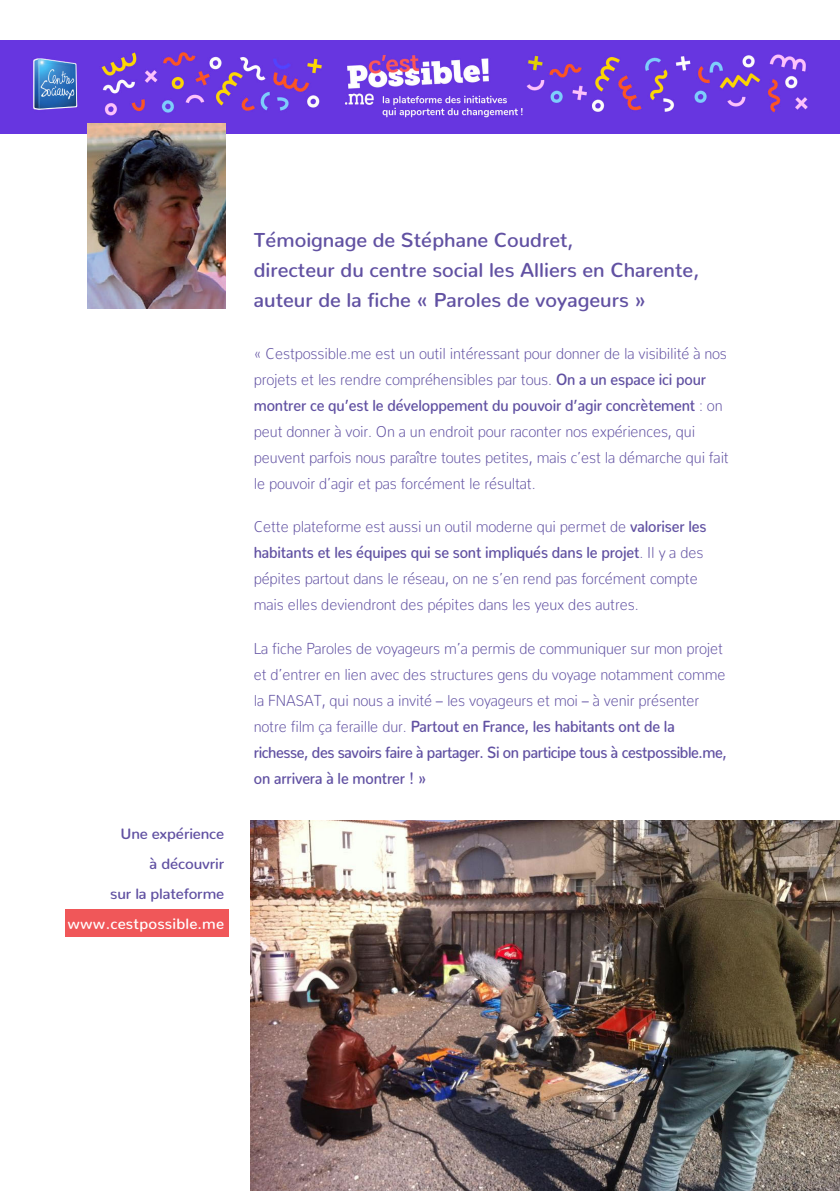
<style>
.page{position:relative;width:840px;height:1191px;background:#fff}
.page>*{position:absolute;margin:0;border:0;box-sizing:border-box;transform-origin:0 0}
.t1{font:600 20px/30.2px "Nunito";color:#6151a2}
.t2{font:200 16px/26px "Nunito";letter-spacing:-.01em;color:#6151a2;scale:.9 1}
.t3{font:600 15px/30px "Nunito";letter-spacing:-.01em;color:#6151a2;text-align:right}
.t4{font:600 15px "Nunito";letter-spacing:.015em;color:#fff}
.s1{font-weight:600}
</style>
<div class="page">
<img style="left:0;top:40px;width:839px;height:93px">
<img style="left:250px;top:820px;width:588px;height:371px">
<img style="left:87px;top:124px;width:138px;height:184px">
<div style="left:65px;top:909px;width:163px;height:27px;background:#f05759"></div>
<p class="t3" style="left:110px;top:818px;width:115px">Une expérience à découvrir<br>sur la plateforme</p>
<p class="t4" style="left:68px;top:914px;width:158px">www.cestpossible.me</p>
<p class="t1" style="left:253px;top:225px;width:447px">Témoignage de Stéphane Coudret,<br>directeur du centre social les Alliers en Charente, auteur de la fiche « Paroles de voyageurs »</p>
<p class="t2" style="left:254px;top:341px;width:529px">« Cestpossible.me est un outil intéressant pour donner de la visibilité à nos projets et les rendre compréhensibles par tous. <span class="s1">On a un espace ici pour montrer ce qu’est le développement du pouvoir d’agir concrètement</span> : on peut donner à voir. On a un endroit pour raconter nos expériences, qui peuvent parfois nous paraître toutes petites, mais c’est la démarche qui fait le pouvoir d’agir et pas forcément le résultat.</p>
<p class="t2" style="left:254px;top:513px;width:504px">Cette plateforme est aussi un outil moderne qui permet de <span class="s1">valoriser les habitants et les équipes qui se sont impliqués dans le projet</span>. Il y a des pépites partout dans le réseau, on ne s’en rend pas forcément compte mais elles deviendront des pépites dans les yeux des autres.</p>
<p class="t2" style="left:254px;top:635px;width:527px">La fiche Paroles de voyageurs m’a permis de communiquer sur mon projet et d’entrer en lien avec des structures gens du voyage notamment comme la FNASAT, qui nous a invité – les voyageurs et moi – à venir présenter notre film ça feraille dur. <span class="s1">Partout en France, les habitants ont de la richesse, des savoirs faire à partager. Si on participe tous à cestpossible.me, on arrivera à le montrer ! »</span></p>
</div>
